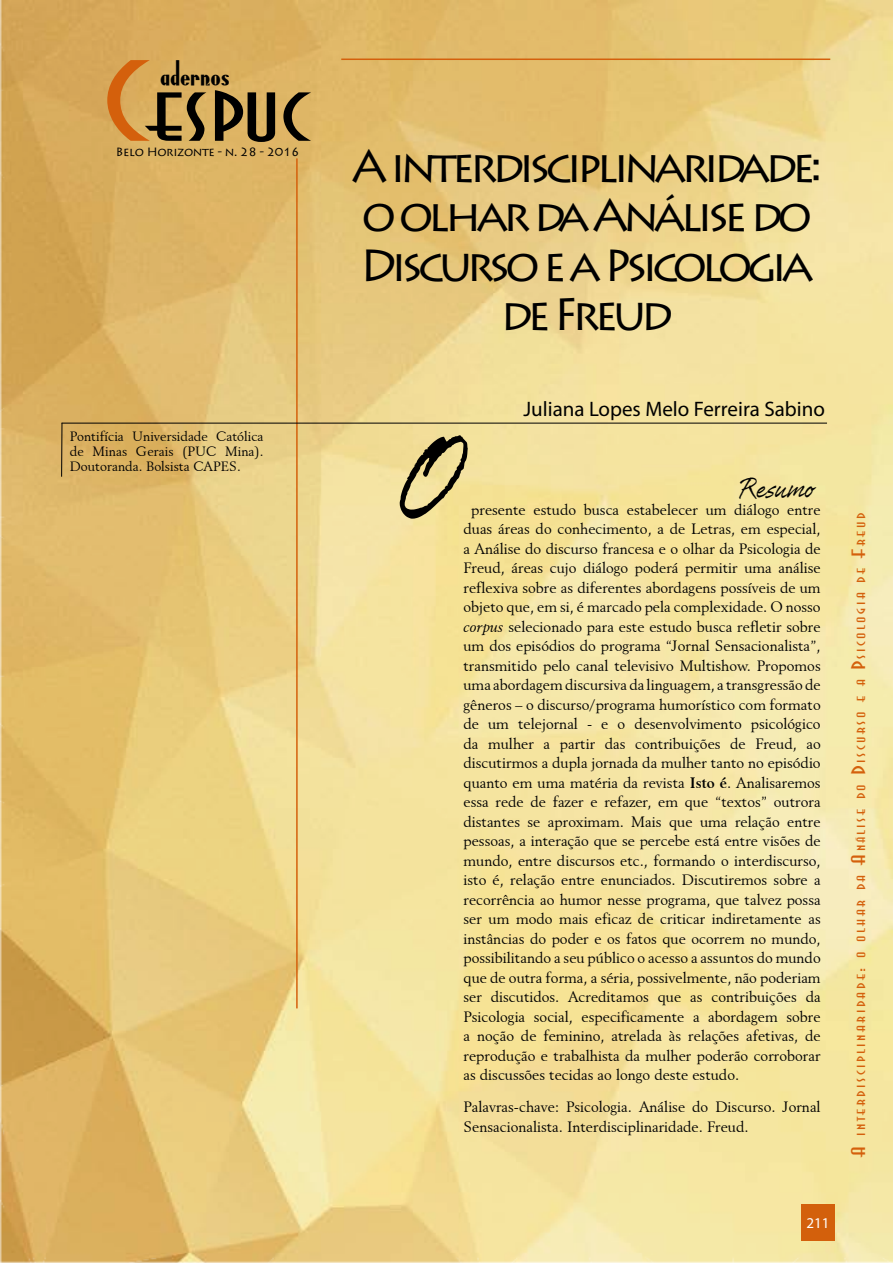
<style>
.page{position:relative;width:893px;height:1263px;background:#fff}
.page>*{position:absolute;margin:0;border:0;box-sizing:border-box;transform-origin:0 0}
.t1{font:expanded 108px "Asia";color:#000}
.t2{font:108px "Tiza";color:#000}
.t3{font:45px/49.5px "Lithos Pro";letter-spacing:-.12em;color:#000;text-align:center}
.t4{font:30px "Anchor Steam NF";color:#000}
.t5{font:27px "Tiza";color:#000}
.t6{font:21px "Myriad Pro";color:#000}
.t7{font:expanded 18px "Asia";letter-spacing:.14em;color:#d4600c}
.t8{font:15px/19.5px "Revival 565 BT";color:#000;text-align:justify}
.t9{font:15px "Myriad Pro";color:#fff}
.t10{font:13.5px/14.9px "Revival 565 BT";color:#000;text-align:justify}
.t11{font:12px "Lithos Pro";letter-spacing:-.03em;color:#000}
.s1{color:#d4600c}
.s2{font-style:italic}
.s3{font-weight:700}
.s4{font-size:10.5px}
</style>
<div class="page">
<img style="left:0;top:0;width:893px;height:1263px">
<div style="left:801px;top:1203px;width:34px;height:37px;background:#d3600c"></div>
<hr style="left:296px;top:158px;width:2px;height:850px;background:#d4600c">
<hr style="left:341px;top:59px;width:489px;height:1px;background:#d4600c">
<hr style="left:62px;top:423px;width:765px;height:1px;background:#000">
<hr style="left:61px;top:423px;width:1px;height:54px;background:#000">
<h3 class="t4" style="left:160px;top:53px;width:71px">adernos</h3>
<h1 class="t1" style="left:103px;top:42px;width:208px"><span class="s1">C</span>espuc</h1>
<p class="t11" style="left:116px;top:145px;width:185px">Belo Horizonte - n. 28 - 2016</p>
<h2 class="t3" style="left:351px;top:142px;width:472px">A interdisciplinaridade: o olhar da Análise do<br>Discurso e a Psicologia de Freud</h2>
<p class="t10" style="left:70px;top:429px;width:195px">Pontifícia Universidade Católica de Minas Gerais (PUC Mina).<br>Doutoranda. Bolsista CAPES.</p>
<h3 class="t6" style="left:523px;top:396px;width:303px">Juliana Lopes Melo Ferreira Sabino</h3>
<h1 class="t2" style="left:400px;top:407px;width:59px">O</h1>
<h3 class="t5" style="left:740px;top:471px;width:75px">Resumo</h3>
<p class="t8" style="left:463px;top:499px;width:359px;text-indent:8px">presente estudo busca estabelecer um diálogo entre duas áreas do conhecimento, a de Letras, em especial, a Análise do discurso francesa e o olhar da Psicologia de Freud, áreas cujo diálogo poderá permitir uma análise reflexiva sobre as diferentes abordagens possíveis de um objeto que, em si, é marcado pela complexidade. O nosso <span class="s2">corpus</span> selecionado para este estudo busca refletir sobre um dos episódios do programa “Jornal Sensacionalista”, transmitido pelo canal televisivo Multishow. Propomos uma abordagem discursiva da linguagem, a transgressão de gêneros – o discurso/programa humorístico com formato de um telejornal - e o desenvolvimento psicológico da mulher a partir das contribuições de Freud, ao discutirmos a dupla jornada da mulher tanto no episódio quanto em uma matéria da revista <span class="s3">Isto é</span>. Analisaremos essa rede de fazer e refazer, em que “textos” outrora distantes se aproximam. Mais que uma relação entre pessoas, a interação que se percebe está entre visões de mundo, entre discursos etc., formando o interdiscurso, isto é, relação entre enunciados. Discutiremos sobre a recorrência ao humor nesse programa, que talvez possa ser um modo mais eficaz de criticar indiretamente as instâncias do poder e os fatos que ocorrem no mundo, possibilitando a seu público o acesso a assuntos do mundo que de outra forma, a séria, possivelmente, não poderiam ser discutidos. Acreditamos que as contribuições da Psicologia social, especificamente a abordagem sobre a noção de feminino, atrelada às relações afetivas, de reprodução e trabalhista da mulher poderão corroborar as discussões tecidas ao longo deste estudo.</p>
<p class="t8" style="left:463px;top:1097px;width:359px">Palavras-chave: Psicologia. Análise do Discurso. Jornal<br>Sensacionalista. Interdisciplinaridade. Freud.</p>
<p class="t9" style="left:807px;top:1213px;width:25px">211</p>
<p class="t7" style="left:849px;top:1157px;width:645px;rotate:-90deg">A interdisciplinaridade: o olhar da An<span class="s4">á</span>lise do Discurso e a Psicologia de Freud</p>
</div>
